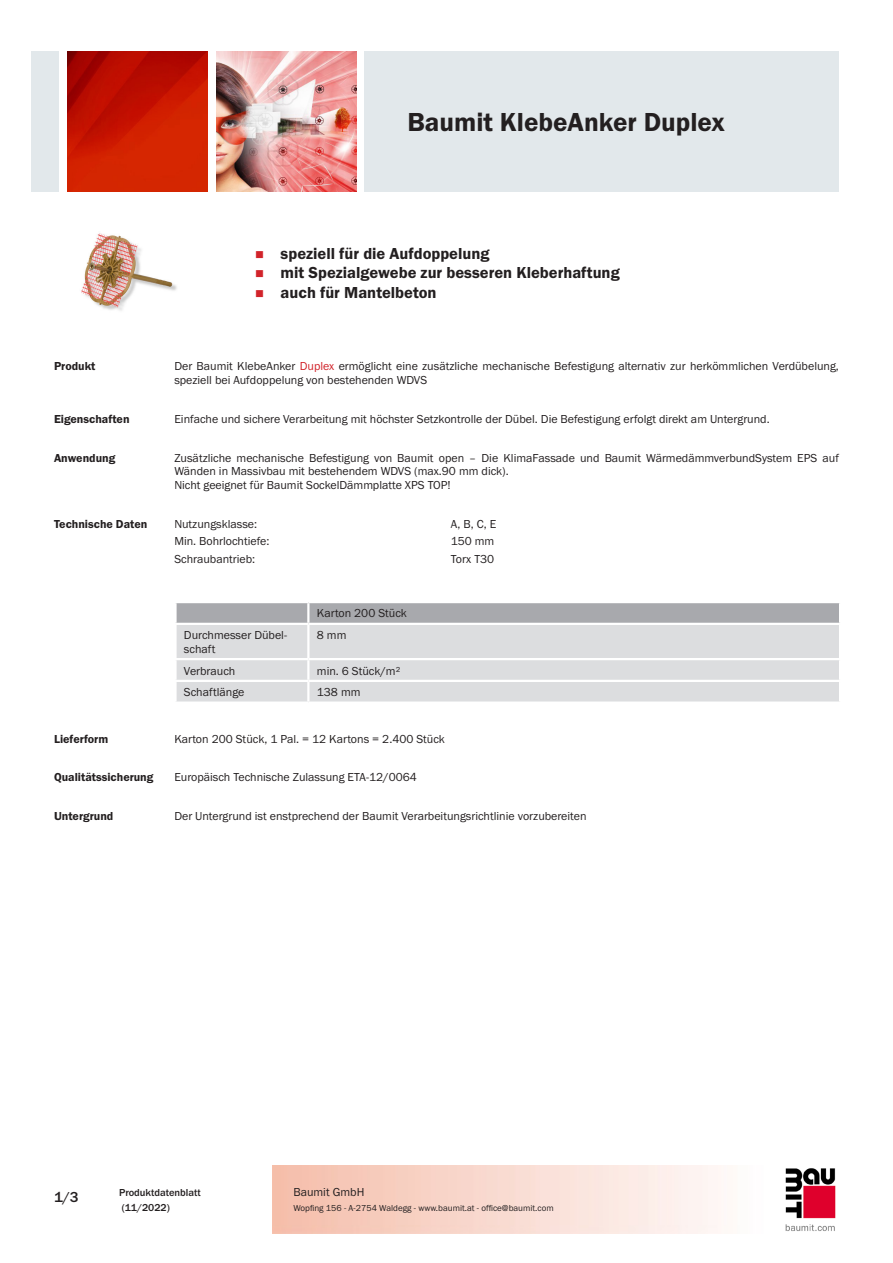
<style>
.page{position:relative;width:893px;height:1263px;background:#fff}
.page>*{position:absolute;margin:0;border:0;box-sizing:border-box;transform-origin:0 0}
.PDS_Produktname{font:27px "BM Franklin Gothic URW Dem";color:#231f20}
.t1{font:16.5px "BM Franklin Gothic URW Dem";color:#231f20}
.t2{font:500 15px "BM Franklin Gothic URW";color:#231f20}
.PDS_Standard{font:12px/13.5px "BM Franklin Gothic URW Boo";color:#231f20}
.PDS_Standard_linksbü{font:12px/13.5px "BM Franklin Gothic URW Boo";color:#231f20}
.PDS_Header{font:12px "BM Franklin Gothic URW Dem";color:#231f20}
.t3{font:500 10.5px/15px "BM Franklin Gothic URW";color:#231f20}
.t4{font:9px "BM Franklin Gothic URW Boo";color:#231f20}
.s1{color:#d1232a}
</style>
<div class="page">
<img style="left:785px;top:1168px;width:51px;height:63px">
<div style="left:32px;top:51px;width:27px;height:140px;background:#e2e8eb"></div>
<img style="left:68px;top:52px;width:140px;height:139px">
<img style="left:216px;top:51px;width:141px;height:140px">
<div style="left:365px;top:51px;width:474px;height:140px;background:#e2e8eb"></div>
<img style="left:81px;top:233px;width:96px;height:78px">
<svg style="left:177px;top:603px;width:662px;height:20px;background:#aaabae"></svg>
<div style="left:177px;top:625px;width:662px;height:76px;background:#dcdddf"></div>
<hr style="left:307px;top:603px;width:2px;height:20px;background:#fff">
<hr style="left:307px;top:625px;width:2px;height:33px;background:#fff">
<hr style="left:174px;top:658px;width:134px;height:2px;background:#fff">
<hr style="left:308px;top:658px;width:533px;height:2px;background:#fff">
<hr style="left:307px;top:660px;width:2px;height:20px;background:#fff">
<hr style="left:174px;top:680px;width:134px;height:2px;background:#fff">
<hr style="left:308px;top:680px;width:533px;height:2px;background:#fff">
<svg style="left:307px;top:682px;width:2px;height:19px"></svg>
<p class="PDS_Produktname" style="left:407px;top:106px;width:319px">Baumit KlebeAnker Duplex</p>
<p class="t1" style="left:281px;top:243px;width:210px">speziell für die Aufdoppelung</p>
<p class="t1" style="left:281px;top:263px;width:341px">mit Spezialgewebe zur besseren Kleberhaftung</p>
<p class="t1" style="left:281px;top:282px;width:158px">auch für Mantelbeton</p>
<p class="PDS_Header" style="left:54px;top:359px;width:43px">Produkt</p>
<p class="PDS_Standard" style="left:174px;top:360px;width:666px">Der Baumit KlebeAnker <span class="s1">Duplex</span> ermöglicht eine zusätzliche mechanische Befestigung alternativ zur herkömmlichen Verdübelung, speziell bei Aufdoppelung von bestehenden WDVS</p>
<p class="PDS_Header" style="left:54px;top:411px;width:77px">Eigenschaften</p>
<p class="PDS_Standard" style="left:174px;top:412px;width:597px">Einfache und sichere Verarbeitung mit höchster Setzkontrolle der Dübel. Die Befestigung erfolgt direkt am Untergrund.</p>
<p class="PDS_Header" style="left:54px;top:450px;width:63px">Anwendung</p>
<p class="PDS_Standard" style="left:174px;top:451px;width:666px">Zusätzliche mechanische Befestigung von Baumit open – Die KlimaFassade und Baumit WärmedämmverbundSystem EPS auf<br>Wänden in Massivbau mit bestehendem WDVS (max.90 mm dick).</p>
<p class="PDS_Standard" style="left:174px;top:478px;width:278px">Nicht geeignet für Baumit SockelDämmplatte XPS TOP!</p>
<p class="PDS_Header" style="left:54px;top:516px;width:95px">Technische Daten</p>
<p class="PDS_Standard_linksbü" style="left:174px;top:517px;width:84px">Nutzungsklasse:</p>
<p class="PDS_Standard_linksbü" style="left:451px;top:517px;width:47px">A, B, C, E</p>
<p class="PDS_Standard_linksbü" style="left:174px;top:534px;width:97px">Min. Bohrlochtiefe:</p>
<p class="PDS_Standard_linksbü" style="left:451px;top:534px;width:45px">150 mm</p>
<p class="PDS_Standard_linksbü" style="left:174px;top:552px;width:82px">Schraubantrieb:</p>
<p class="PDS_Standard_linksbü" style="left:451px;top:552px;width:45px">Torx T30</p>
<p class="PDS_Standard_linksbü" style="left:317px;top:607px;width:91px">Karton 200 Stück</p>
<p class="PDS_Standard_linksbü" style="left:184px;top:629px;width:105px">Durchmesser Dübel&shy;schaft</p>
<p class="PDS_Standard_linksbü" style="left:317px;top:629px;width:31px">8 mm</p>
<p class="PDS_Standard_linksbü" style="left:184px;top:664px;width:53px">Verbrauch</p>
<p class="PDS_Standard_linksbü" style="left:317px;top:664px;width:85px">min. 6 Stück/m²</p>
<p class="PDS_Standard_linksbü" style="left:184px;top:686px;width:62px">Schaftlänge</p>
<p class="PDS_Standard_linksbü" style="left:317px;top:686px;width:45px">138 mm</p>
<p class="PDS_Header" style="left:54px;top:731px;width:56px">Lieferform</p>
<p class="PDS_Standard" style="left:174px;top:732px;width:272px">Karton 200 Stück, 1 Pal. = 12 Kartons = 2.400 Stück</p>
<p class="PDS_Header" style="left:54px;top:770px;width:101px">Qualitätssicherung</p>
<p class="PDS_Standard" style="left:174px;top:771px;width:244px">Europäisch Technische Zulassung ETA-12/0064</p>
<p class="PDS_Header" style="left:54px;top:809px;width:61px">Untergrund</p>
<p class="PDS_Standard" style="left:174px;top:810px;width:414px">Der Untergrund ist enstprechend der Baumit Verarbeitungsrichtlinie vorzubereiten</p>
<p class="t2" style="left:54px;top:1188px;width:26px">1/3</p>
<p class="t3" style="left:119px;top:1185px;width:83px">Produktdatenblatt (11/2022)</p>
<p class="PDS_Standard" style="left:293px;top:1185px;width:73px">Baumit GmbH</p>
<p class="t4" style="left:293px;top:1202px;width:262px">Wopfing 156 - A-2754 Waldegg - www.baumit.at - office@baumit.com</p>
</div>
